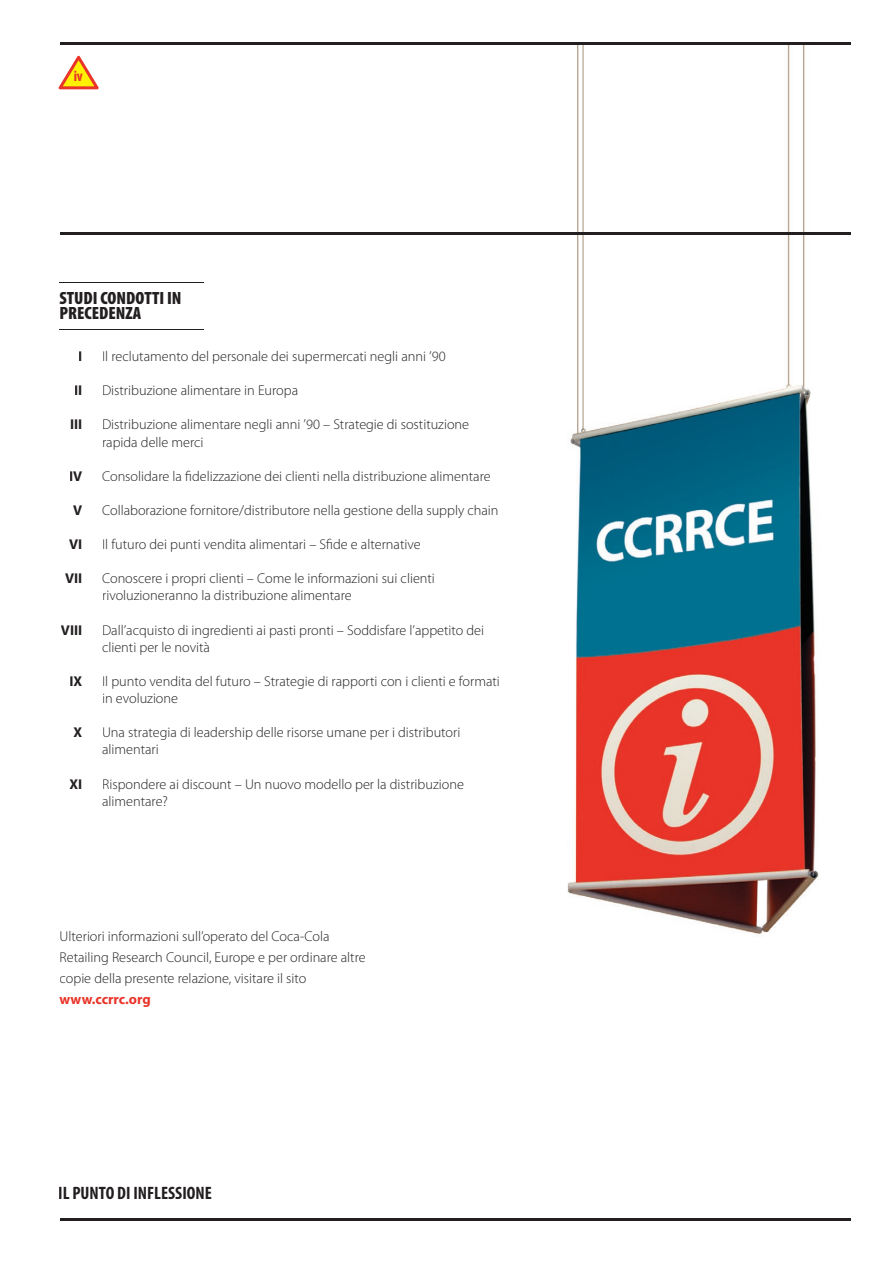
<style>
.page{position:relative;width:893px;height:1263px;background:#fff}
.page>*{position:absolute;margin:0;border:0;box-sizing:border-box;transform-origin:0 0}
.t1{font:900 condensed 18px/15px "Myriad Pro";color:#231f20}
.t2{font:700 condensed 18px "Myriad Pro";color:#231f20}
.t3{font:700 condensed 15px "Myriad Pro";color:#e93429}
.t4{font:300 14.25px/17.1px "Myriad Pro";color:#231f20}
.t5{font:700 14.25px "Myriad Pro";color:#231f20}
.t6{font:700 14.25px "Myriad Pro";color:#e93429}
</style>
<div class="page">
<img style="left:551px;top:45px;width:285px;height:890px">
<hr style="left:60px;top:233px;width:790px;height:2px;background:#231f20">
<hr style="left:60px;top:43px;width:790px;height:2px;background:#231f20">
<hr style="left:60px;top:1218px;width:790px;height:2px;background:#231f20">
<svg style="left:59px;top:56px;width:40px;height:33px"></svg>
<hr style="left:60px;top:282px;width:144px;height:1px;background:#231f20">
<hr style="left:60px;top:329px;width:144px;height:1px;background:#231f20">
<p class="t3" style="left:74px;top:68px;width:10px">iv</p>
<p class="t1" style="left:60px;top:291px;width:124px">STUDI CONDOTTI IN<br>PRECEDENZA</p>
<p class="t5" style="left:78px;top:348px;width:6px">I</p>
<p class="t5" style="left:74px;top:382px;width:10px">II</p>
<p class="t5" style="left:70px;top:417px;width:14px">III</p>
<p class="t4" style="left:102px;top:348px;width:345px">Il reclutamento del personale dei supermercati negli anni ’90</p>
<p class="t4" style="left:102px;top:382px;width:198px">Distribuzione alimentare in Europa</p>
<p class="t4" style="left:102px;top:416px;width:369px">Distribuzione alimentare negli anni ’90 – Strategie di sostituzione rapida delle merci</p>
<p class="t4" style="left:102px;top:468px;width:390px">Consolidare la fidelizzazione dei clienti nella distribuzione alimentare</p>
<p class="t4" style="left:102px;top:502px;width:398px">Collaborazione fornitore/distributore nella gestione della supply chain</p>
<p class="t4" style="left:102px;top:536px;width:320px">Il futuro dei punti vendita alimentari – Sfide e alternative</p>
<p class="t4" style="left:102px;top:570px;width:334px">Conoscere i propri clienti – Come le informazioni sui clienti rivoluzioneranno la distribuzione alimentare</p>
<p class="t4" style="left:102px;top:621px;width:384px">Dall’acquisto di ingredienti ai pasti pronti – Soddisfare l’appetito dei clienti per le novità</p>
<p class="t4" style="left:102px;top:673px;width:399px">Il punto vendita del futuro – Strategie di rapporti con i clienti e formati in evoluzione</p>
<p class="t4" style="left:102px;top:724px;width:360px">Una strategia di leadership delle risorse umane per i distributori alimentari</p>
<p class="t4" style="left:102px;top:775px;width:363px">Rispondere ai discount – Un nuovo modello per la distribuzione alimentare?</p>
<p class="t5" style="left:69px;top:468px;width:15px">IV</p>
<p class="t5" style="left:73px;top:502px;width:11px">V</p>
<p class="t5" style="left:69px;top:536px;width:15px">VI</p>
<p class="t5" style="left:65px;top:570px;width:19px">VII</p>
<p class="t5" style="left:61px;top:622px;width:23px">VIII</p>
<p class="t5" style="left:69px;top:673px;width:14px">IX</p>
<p class="t5" style="left:73px;top:724px;width:10px">X</p>
<p class="t5" style="left:69px;top:776px;width:14px">XI</p>
<p class="t4" style="left:60px;top:926px;width:308px;line-height:21px">Ulteriori informazioni sull’operato del Coca-Cola<br>Retailing Research Council, Europe e per ordinare altre copie della presente relazione, visitare il sito</p>
<p class="t6" style="left:60px;top:991px;width:93px">www.ccrrc.org</p>
<p class="t2" style="left:58px;top:1183px;width:155px">IL PUNTO DI INFLESSIONE</p>
</div>
